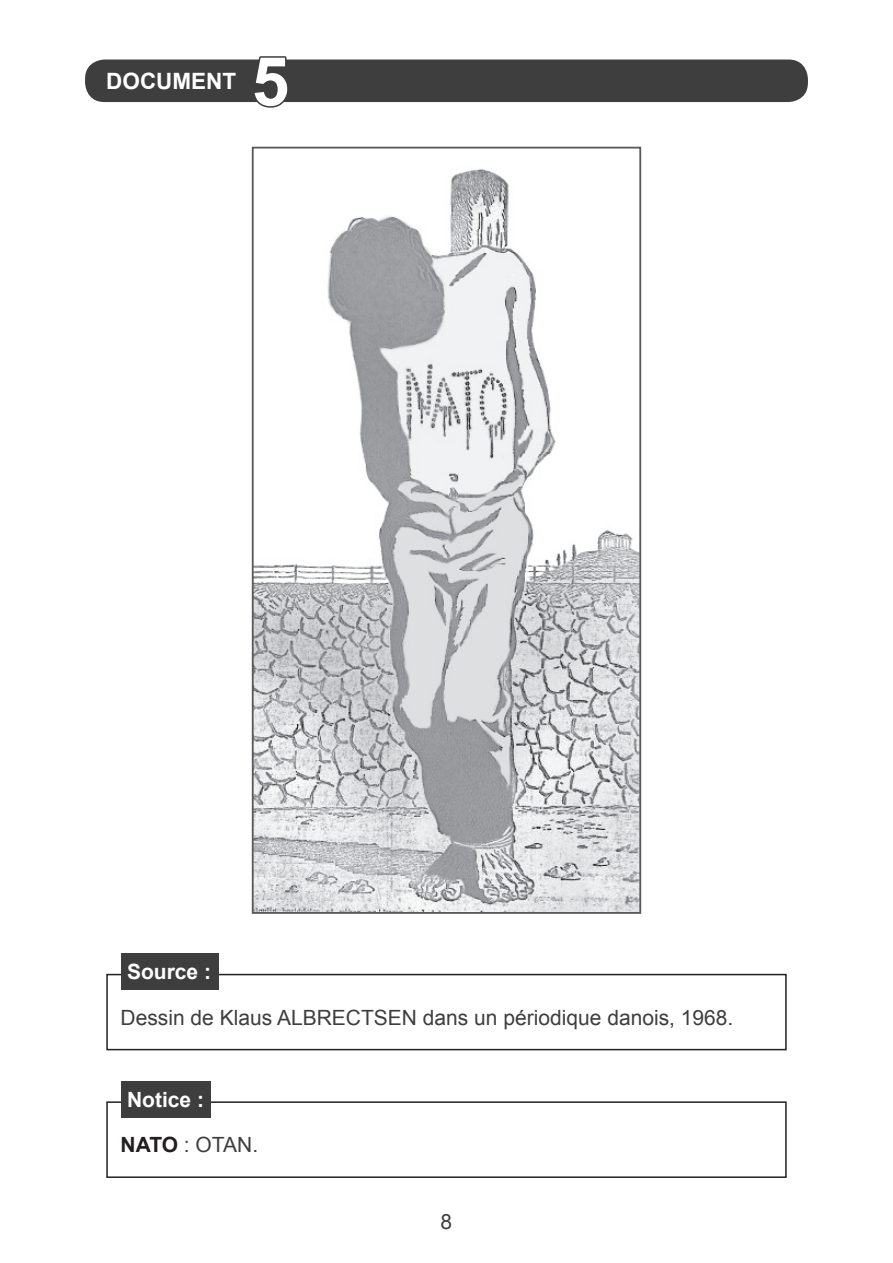
<style>
.page{position:relative;width:893px;height:1263px;background:#fff}
.page>*{position:absolute;margin:0;border:0;box-sizing:border-box;transform-origin:0 0}
.t1{font:700 67.5px "Arial";color:#fff}
.t2{font:700 22.5px "Arial";color:#fff}
.TEXTE{font:21px "Arial";color:#3e3e3f}
.Q_-_QUESTION{font:700 21px "Arial";color:#fff}
.s1{font-weight:700;color:#231f20}
</style>
<div class="page">
<div style="left:85px;top:60px;width:723px;height:42px;background:#3e3e3f;border-radius:20px"></div>
<svg style="left:251px;top:56px;width:39px;height:52px"></svg>
<div style="left:106px;top:974px;width:681px;height:76px;border:2px solid #231f20"></div>
<div style="left:121px;top:954px;width:98px;height:36px;background:#3e3e3f"></div>
<div style="left:106px;top:1101px;width:681px;height:77px;border:2px solid #231f20"></div>
<div style="left:121px;top:1081px;width:89px;height:36px;background:#3e3e3f"></div>
<img style="left:255px;top:169px;width:383px;height:742px">
<div style="left:252px;top:147px;width:389px;height:767px;border:2px solid #57585a"></div>
<p class="t2" style="left:106px;top:66px;width:131px">DOCUMENT</p>
<p class="t1" style="left:252px;top:37px;width:39px">5</p>
<p class="Q_-_QUESTION" style="left:127px;top:958px;width:86px">Source :</p>
<p class="TEXTE" style="left:121px;top:1003px;width:614px">Dessin de Klaus ALBRECTSEN dans un périodique danois, 1968.</p>
<p class="Q_-_QUESTION" style="left:127px;top:1086px;width:79px">Notice :</p>
<p class="TEXTE" style="left:121px;top:1131px;width:139px"><span class="s1">NATO</span> : OTAN.</p>
<p class="TEXTE" style="left:441px;top:1208px;width:13px">8</p>
</div>
